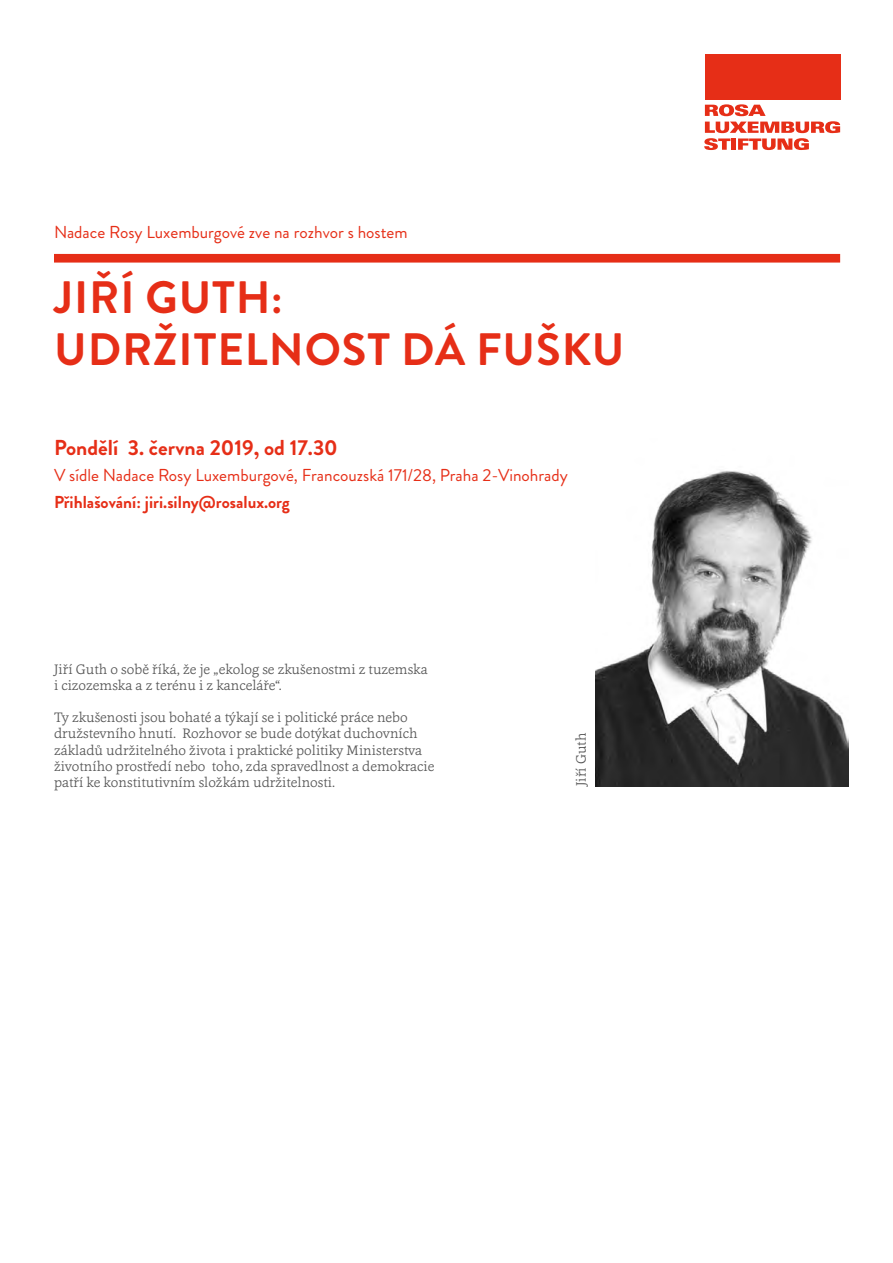
<style>
.page{position:relative;width:893px;height:1263px;background:#fff}
.page>*{position:absolute;margin:0;border:0;box-sizing:border-box;transform-origin:0 0}
.t1{font:700 45.3px/52.2px "Brandon Grotesque";letter-spacing:.02em;color:#e62e17}
.t2{font:700 21.6px "Brandon Grotesque";color:#e62e17}
.t3{font:17.25px "Brandon Grotesque";color:#e62e17}
.t4{font:700 17.25px "Brandon Grotesque";color:#e62e17}
.t5{font:300 14.1px/16.2px "Cassia";color:#575757}
</style>
<div class="page">
<div style="left:54px;top:254px;width:786px;height:9px;background:#e62e17"></div>
<svg style="left:704px;top:104px;width:136px;height:46px"></svg>
<div style="left:705px;top:54px;width:135px;height:45px;background:#e62e17"></div>
<img style="left:595px;top:471px;width:253px;height:316px">
<p class="t3" style="left:54px;top:220px;width:355px">Nadace Rosy Luxemburgové zve na rozhvor s hostem</p>
<h1 class="t1" style="left:54px;top:272px;width:572px">JIŘÍ GUTH:<br>UDRŽITELNOST DÁ FUŠKU</h1>
<h2 class="t2" style="left:54px;top:432px;width:285px">Pondělí 3. června 2019, od 17.30</h2>
<p class="t3" style="left:54px;top:463px;width:515px">V sídle Nadace Rosy Luxemburgové, Francouzská 171/28, Praha 2-Vinohrady</p>
<p class="t4" style="left:54px;top:489px;width:237px">Přihlašování: jiri.silny@rosalux.org</p>
<p class="t5" style="left:54px;top:660px;width:375px">Jiří Guth o sobě říká, že je „ekolog se zkušenostmi z tuzemska i cizozemska a z terénu i z kanceláře“.</p>
<p class="t5" style="left:54px;top:709px;width:382px">Ty zkušenosti jsou bohaté a týkají se i politické práce nebo družstevního hnutí. Rozhovor se bude dotýkat duchovních základů udržitelného života i praktické politiky Ministerstva životního prostředí nebo toho, zda spravedlnost a demokracie patří ke konstitutivním složkám udržitelnosti.</p>
<p class="t5" style="left:573px;top:786px;width:55px;rotate:-90deg">Jiří Guth</p>
</div>
